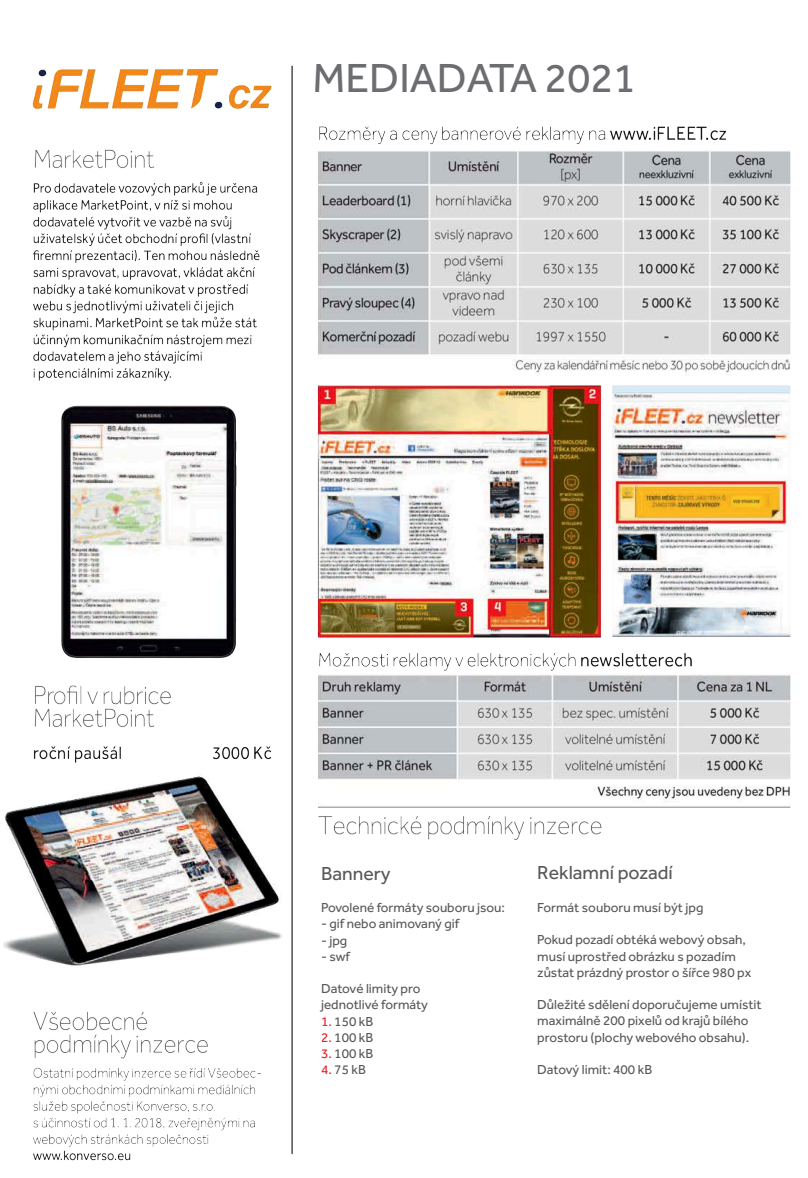
<style>
.page{position:relative;width:808px;height:1178px;background:#fff}
.page>*{position:absolute;margin:0;border:0;box-sizing:border-box;transform-origin:0 0}
.t1{font:42px "Effra";color:#6c6d70}
.t2{font:19.5px "Effra";color:#57585a}
.t3{font:13.5px/16.2px "Effra";color:#57585a}
.s1{color:#ee1d23}
</style>
<div class="page">
<img style="left:3px;top:65px;width:788px;height:1096px">
<p class="t1" style="left:313px;top:53px;width:325px">MEDIADATA 2021</p>
<p class="t2" style="left:321px;top:862px;width:71px">Bannery</p>
<p class="t3" style="left:321px;top:899px;width:185px">Povolené formáty souboru jsou:</p>
<p class="t3" style="left:321px;top:916px;width:140px">- gif nebo animovaný gif</p>
<p class="t3" style="left:321px;top:932px;width:28px">- jpg</p>
<p class="t3" style="left:321px;top:948px;width:30px">- swf</p>
<p class="t3" style="left:321px;top:980px;width:101px">Datové limity pro</p>
<p class="t3" style="left:321px;top:997px;width:108px">jednotlivé formáty</p>
<p class="t3" style="left:321px;top:1013px;width:54px"><span class="s1">1.</span> 150 kB</p>
<p class="t3" style="left:321px;top:1029px;width:54px"><span class="s1">2.</span> 100 kB</p>
<p class="t3" style="left:321px;top:1045px;width:54px"><span class="s1">3.</span> 100 kB</p>
<p class="t3" style="left:321px;top:1061px;width:46px"><span class="s1">4.</span> 75 kB</p>
<p class="t2" style="left:537px;top:861px;width:137px">Reklamní pozadí</p>
<p class="t3" style="left:537px;top:899px;width:168px">Formát souboru musí být jpg</p>
<p class="t3" style="left:537px;top:931px;width:215px">Pokud pozadí obtéká webový obsah, musí uprostřed obrázku s pozadím zůstat prázdný prostor o šířce 980 px</p>
<p class="t3" style="left:537px;top:996px;width:226px">Důležité sdělení doporučujeme umístit maximálně 200 pixelů od krajů bílého prostoru (plochy webového obsahu).</p>
<p class="t3" style="left:537px;top:1061px;width:117px">Datový limit: 400 kB</p>
</div>
